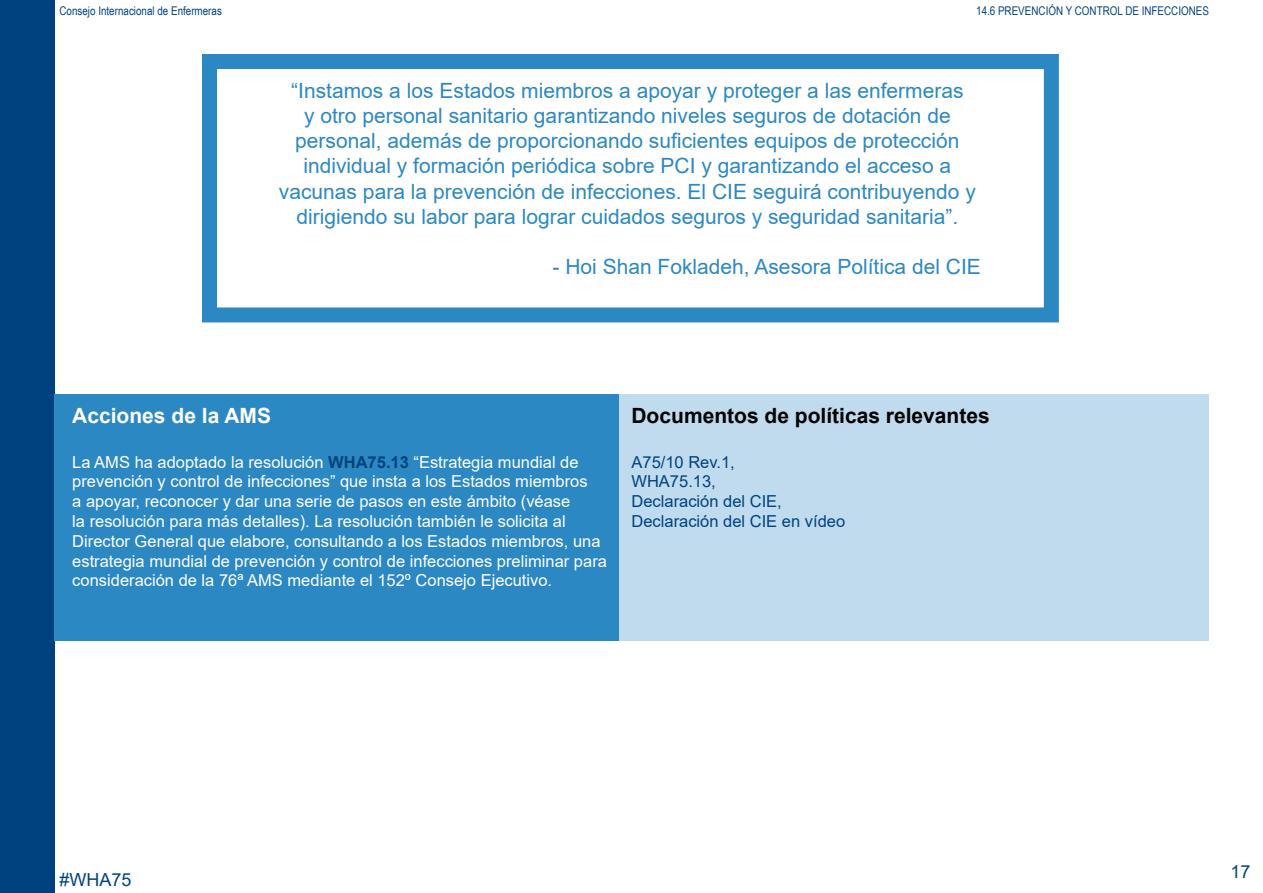
<style>
.page{position:relative;width:1263px;height:893px;background:#fff}
.page>*{position:absolute;margin:0;border:0;box-sizing:border-box;transform-origin:0 0}
.t1{font:21px/25.2px "Arial";color:#2c88c3;text-align:center}
.t2{font:700 21px "Arial";color:#000}
.t3{font:700 21px "Arial";color:#fff}
.t4{font:18px "Arial";color:#004280}
.t5{font:16.5px/19.8px "Arial";color:#fff}
.t6{font:16.5px/19.8px "Arial";color:#004280}
.t7{font:12px "Arial Narrow";color:#004280}
.s1{font-weight:700;color:#004280}
</style>
<div class="page">
<div style="left:0;top:0;width:54px;height:893px;background:#004280"></div>
<div style="left:54px;top:394px;width:565px;height:247px;background:#2c88c3"></div>
<div style="left:619px;top:394px;width:590px;height:247px;background:#c0dbed"></div>
<div style="left:202px;top:54px;width:857px;height:268px;border:15px solid #2c88c3"></div>
<p class="t7" style="left:60px;top:2px;width:164px">Consejo Internacional de Enfermeras</p>
<p class="t7" style="left:976px;top:2px;width:234px">14.6 PREVENCIÓN Y CONTROL DE INFECCIONES</p>
<p class="t1" style="left:279px;top:78px;width:698px">“Instamos a los Estados miembros a apoyar y proteger a las enfermeras<br>y otro personal sanitario garantizando niveles seguros de dotación de personal, además de proporcionando suficientes equipos de protección individual y formación periódica sobre PCI y garantizando el acceso a vacunas para la prevención de infecciones. El CIE seguirá contribuyendo y dirigiendo su labor para lograr cuidados seguros y seguridad sanitaria”.</p>
<p class="t1" style="left:552px;top:254px;width:430px">- Hoi Shan Fokladeh, Asesora Política del CIE</p>
<p class="t3" style="left:72px;top:400px;width:200px">Acciones de la AMS</p>
<p class="t5" style="left:72px;top:452px;width:536px">La AMS ha adoptado la resolución <span class="s1">WHA75.13</span> “Estrategia mundial de prevención y control de infecciones” que insta a los Estados miembros<br>a apoyar, reconocer y dar una serie de pasos en este ámbito (véase<br>la resolución para más detalles). La resolución también le solicita al Director General que elabore, consultando a los Estados miembros, una estrategia mundial de prevención y control de infecciones preliminar para consideración de la 76ª AMS mediante el 152º Consejo Ejecutivo.</p>
<p class="t2" style="left:631px;top:400px;width:360px">Documentos de políticas relevantes</p>
<p class="t6" style="left:631px;top:452px;width:215px">A75/10 Rev.1,<br>WHA75.13,<br>Declaración del CIE,<br>Declaración del CIE en vídeo</p>
<p class="t4" style="left:60px;top:867px;width:74px">#WHA75</p>
<p class="t4" style="left:1230px;top:860px;width:22px">17</p>
</div>
